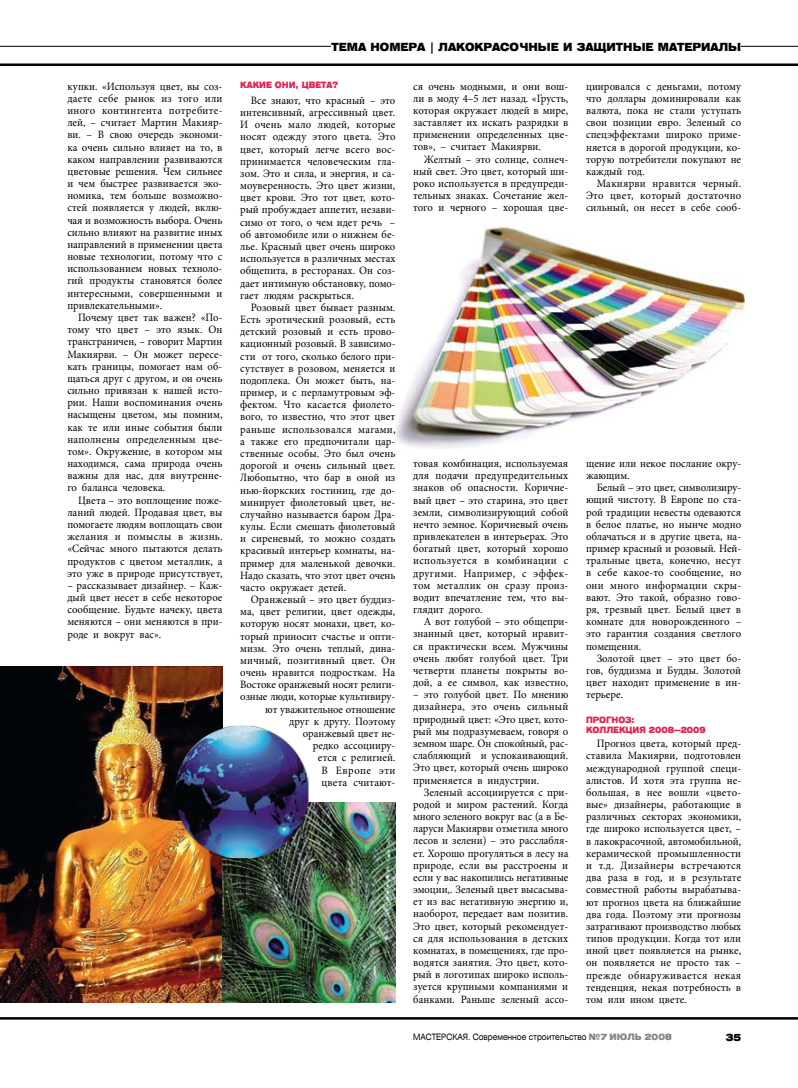
<style>
.page{position:relative;width:798px;height:1088px;background:#fff}
.page>*{position:absolute;margin:0;border:0;box-sizing:border-box;transform-origin:0 0}
.t1{font:11.25px/12.1px "Minion Pro";color:#000;text-align:justify;scale:.95 1}
.t2{font:900 11.25px "Helios Ext";color:#000;scale:.8 1}
.t3{font:900 10px "Helios Ext";color:#000;scale:.8 1}
.t4{font:8.75px "Helios Ext";color:#000;scale:.8 1}
.t5{font:900 8.75px/10px "Helios Ext";color:#e02450;scale:.75 1}
.s1{font-weight:900;color:#868687}
</style>
<div class="page">
<hr style="left:0;top:63px;width:797px;height:3px;background:#000">
<hr style="left:0;top:1017px;width:797px;height:2px;background:#000">
<img style="left:395px;top:226px;width:351px;height:223px">
<hr style="left:0;top:46px;width:797px;height:1px;background:#000">
<div style="left:331px;top:42px;width:410px;height:9px;background:#fff"></div>
<img style="left:0;top:666px;width:222px;height:337px">
<img style="left:222px;top:802px;width:173px;height:201px">
<img style="left:176px;top:725px;width:132px;height:133px">
<p class="t1" style="left:67px;top:80px;width:165px">купки. «Используя цвет, вы соз&shy;даете себе рынок из того или иного контингента потребите&shy;лей, – считает Мартин Макияр&shy;ви. – В свою очередь экономи&shy;ка очень сильно влияет на то, в каком направлении развиваются цветовые решения. Чем сильнее и чем быстрее развивается эко&shy;номика, тем больше возможно&shy;стей появляется у людей, вклю&shy;чая и возможность выбора. Очень сильно влияют на развитие иных направлений в применении цвета новые технологии, потому что с использованием новых техноло&shy;гий продукты становятся более интересными, совершенными и привлекательными».</p>
<p class="t1" style="left:67px;top:311px;width:165px;text-indent:11px">Почему цвет так важен? «По&shy;тому что цвет – это язык. Он трансграничен, – говорит Мартин Макиярви. – Он может пересе&shy;кать границы, помогает нам об&shy;щаться друг с другом, и он очень сильно привязан к нашей исто&shy;рии. Наши воспоминания очень насыщены цветом, мы помним, как те или иные события были наполнены определенным цве&shy;том». Окружение, в котором мы находимся, сама природа очень важны для нас, для внутренне&shy;го баланса человека.</p>
<p class="t1" style="left:67px;top:494px;width:165px;text-indent:11px">Цвета – это воплощение поже&shy;ланий людей. Продавая цвет, вы помогаете людям воплощать свои желания и помыслы в жизнь. «Сейчас много пытаются делать продуктов с цветом металлик, а это уже в природе присутствует,</p>
<p class="t1" style="left:67px;top:579px;width:165px">– рассказывает дизайнер. – Каж&shy;дый цвет несет в себе некоторое сообщение. Будьте начеку, цвета меняются – они меняются в при&shy;роде и вокруг вас».</p>
<p class="t2" style="left:331px;top:40px;width:508px">ТЕМА НОМЕРА | ЛАКОКРАСО ЧНЫ Е И ЗАЩИТНЫ Е МАТЕРИАЛЫ</p>
<p class="t5" style="left:240px;top:80px;width:132px">Какие он и, цвета?</p>
<p class="t1" style="left:240px;top:94px;width:165px;text-indent:11px">Все знают, что красный – это интенсивный, агрессивный цвет.<br>И очень мало людей, которые носят одежду этого цвета. Это цвет, который легче всего вос&shy;принимается человеческим гла&shy;зом. Это и сила, и энергия, и са&shy;моуверенность. Это цвет жизни, цвет крови. Это тот цвет, кото&shy;рый пробуждает аппетит, незави&shy;симо от того, о чем идет речь – об автомобиле или о нижнем бе&shy;лье. Красный цвет очень широко используется в различных местах общепита, в ресторанах. Он соз&shy;дает интимную обстановку, помо&shy;гает людям раскрыться.</p>
<p class="t1" style="left:240px;top:301px;width:165px;text-indent:11px">Розовый цвет бывает разным.<br>Есть эротический розовый, есть детский розовый и есть прово&shy;кационный розовый. В зависимо&shy;сти от того, сколько белого при&shy;сутствует в розовом, меняется и подоплека. Он может быть, на&shy;пример, и с перламутровым эф&shy;фектом. Что касается фиолето&shy;вого, то известно, что этот цвет раньше использовался магами, а также его предпочитали цар&shy;ственные особы. Это был очень дорогой и очень сильный цвет.<br>Любопытно, что бар в оной из нью-йоркских гостиниц, где до&shy;минирует фиолетовый цвет, не&shy;случайно называется баром Дра&shy;кулы. Если смешать фиолетовый и сиреневый, то можно создать красивый интерьер комнаты, на&shy;пример для маленькой девочки.<br>Надо сказать, что этот цвет очень часто окружает детей.</p>
<p class="t1" style="left:240px;top:593px;width:165px;text-align:right">Оранжевый – это цвет буддиз&shy;ма, цвет религии, цвет одежды, которую носят монахи, цвет, ко&shy;торый приносит счастье и опти&shy;мизм. Это очень теплый, дина&shy;мичный, позитивный цвет. Он очень нравится подросткам. На<br>Востоке оранжевый носят религи&shy;озные люди, которые культивиру&shy;ют уважительное отношение<br>друг к другу. Поэтому оранжевый цвет не-<br>редко ассоцииру-<br>ется с религией.<br>В Европе эти<br>цвета считают-</p>
<p class="t1" style="left:413px;top:80px;width:165px">ся очень модными, и они вош&shy;ли в моду 4–5 лет назад. «Грусть, которая окружает людей в мире, заставляет их искать разрядки в применении определенных цве&shy;тов», – считает Макиярви.</p>
<p class="t1" style="left:413px;top:153px;width:165px;text-indent:11px">Желтый – это солнце, солнеч&shy;ный свет. Это цвет, который ши&shy;роко используется в предупреди&shy;тельных знаках. Сочетание жел&shy;того и черного – хорошая цве-</p>
<p class="t1" style="left:586px;top:80px;width:165px">циировался с деньгами, потому что доллары доминировали как валюта, пока не стали уступать свои позиции евро. Зеленый со спецэффектами широко приме&shy;няется в дорогой продукции, ко&shy;торую потребители покупают не каждый год.</p>
<p class="t1" style="left:586px;top:177px;width:165px;text-indent:11px">Макиярви нравится черный.<br>Это цвет, который достаточно сильный, он несет в себе сооб-</p>
<p class="t1" style="left:413px;top:457px;width:165px">товая комбинация, используемая для подачи предупредительных знаков об опасности. Коричне&shy;вый цвет – это старина, это цвет земли, символизирующий собой нечто земное. Коричневый очень привлекателен в интерьерах. Это богатый цвет, который хорошо используется в комбинации с другими. Например, с эффек&shy;том металлик он сразу произ&shy;водит впечатление тем, что вы&shy;глядит дорого.</p>
<p class="t1" style="left:413px;top:616px;width:165px;text-indent:11px">А вот голубой – это общепри&shy;знанный цвет, который нравит&shy;ся практически всем. Мужчины очень любят голубой цвет. Три четверти планеты покрыты во&shy;дой, а ее символ, как известно,</p>
<p class="t1" style="left:413px;top:689px;width:165px">– это голубой цвет. По мнению дизайнера, это очень сильный природный цвет: «Это цвет, кото&shy;рый мы подразумеваем, говоря о земном шаре. Он спокойный, рас&shy;слабляющий и успокаивающий.<br>Это цвет, который очень широко применяется в индустрии.</p>
<p class="t1" style="left:413px;top:786px;width:165px;text-indent:11px">Зеленый ассоциируется с при&shy;родой и миром растений. Когда много зеленого вокруг вас (а в Бе&shy;ларуси Макиярви отметила много лесов и зелени) – это расслабля&shy;ет. Хорошо прогуляться в лесу на природе, если вы расстроены и если у вас накопились негативные эмоции,. Зеленый цвет высасыва&shy;ет из вас негативную энергию и, наоборот, передает вам позитив.<br>Это цвет, который рекомендует&shy;ся для использования в детских комнатах, в помещениях, где про&shy;водятся занятия. Это цвет, кото&shy;рый в логотипах широко исполь&shy;зуется крупными компаниями и банками. Раньше зеленый ассо-</p>
<p class="t1" style="left:586px;top:457px;width:165px">щение или некое послание окру&shy;жающим.</p>
<p class="t1" style="left:586px;top:482px;width:165px;text-indent:11px">Белый – это цвет, символизиру&shy;ющий чистоту. В Европе по ста&shy;рой традиции невесты одеваются в белое платье, но нынче модно облачаться и в другие цвета, на&shy;пример красный и розовый. Ней&shy;тральные цвета, конечно, несут в себе какое-то сообщение, но они много информации скры&shy;вают. Это такой, образно гово&shy;ря, трезвый цвет. Белый цвет в комнате для новорожденного – это гарантия создания светлого помещения.</p>
<p class="t1" style="left:586px;top:652px;width:165px;text-indent:11px">Золотой цвет – это цвет бо&shy;гов, буддизма и Будды. Золотой цвет находит применение в ин&shy;терьере.</p>
<p class="t5" style="left:586px;top:714px;width:66px">Прогноз: коллекц</p>
<p class="t5" style="left:632px;top:724px;width:99px">ия 2008—2009</p>
<p class="t1" style="left:586px;top:738px;width:165px;text-indent:11px">Прогноз цвета, который пред&shy;ставила Макиярви, подготовлен международной группой специ&shy;алистов. И хотя эта группа не&shy;большая, в нее вошли «цвето&shy;вые» дизайнеры, работающие в различных секторах экономики, где широко используется цвет, – в лакокрасочной, автомобильной, керамической промышленности и т.д. Дизайнеры встречаются два раза в год, и в результате совместной работы вырабатыва&shy;ют прогноз цвета на ближайшие два года. Поэтому эти прогнозы затрагивают производство любых типов продукции. Когда тот или иной цвет появляется на рынке, он появляется не просто так – прежде обнаруживается некая тенденция, некая потребность в том или ином цвете.</p>
<p class="t4" style="left:413px;top:1032px;width:324px">Mастерская. современное строительство <span class="s1">№7 И ЮлЬ 2008</span></p>
<p class="t3" style="left:725px;top:1032px;width:21px">35</p>
</div>
